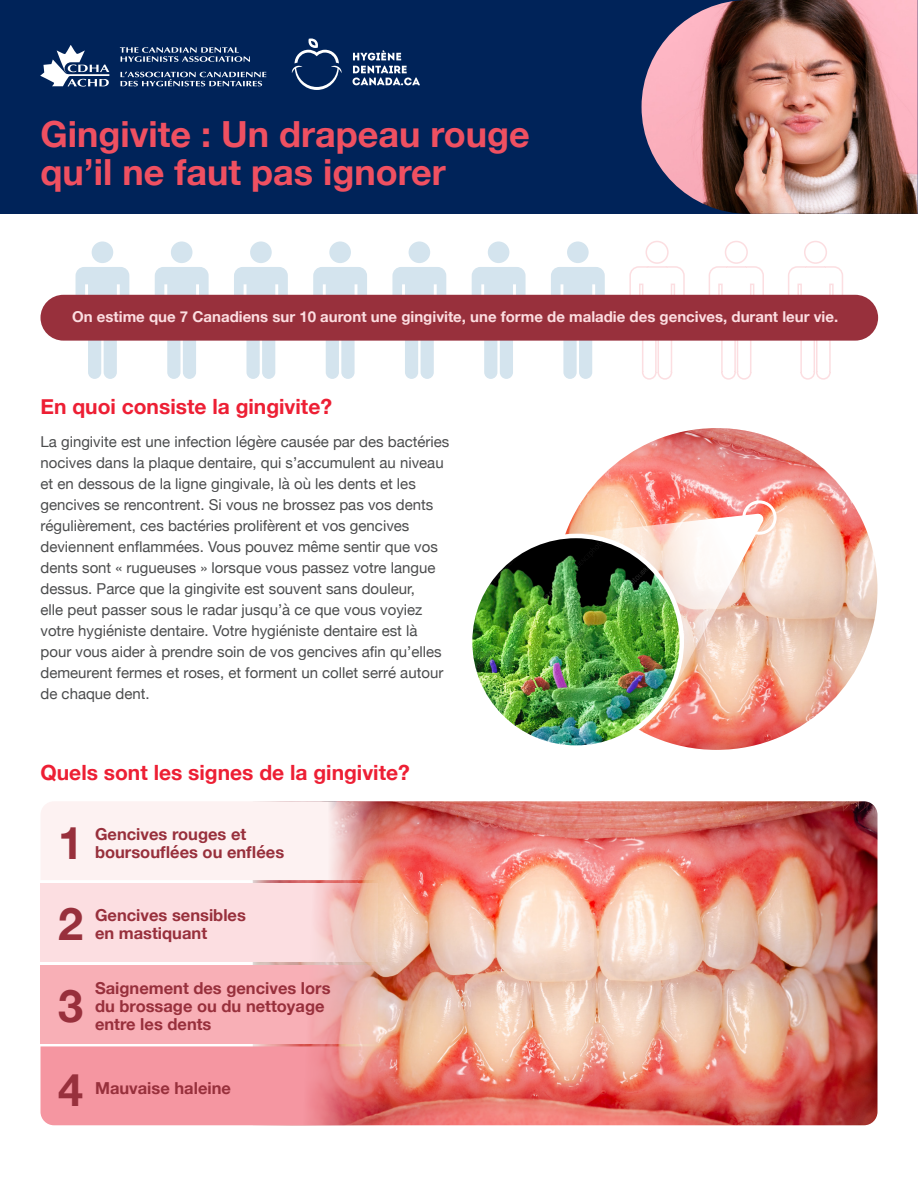
<style>
.page{position:relative;width:918px;height:1188px;background:#fff}
.page>*{position:absolute;margin:0;border:0;box-sizing:border-box;transform-origin:0 0}
.big_numbers{font:700 45px "Helvetica Neue";color:#98303c}
.t1{font:700 36px/38.8px "Helvetica Neue";color:#ef5061}
.Paragraph_title{font:700 21px "Helvetica Neue";color:#ed1f34}
.numbered_list_items{font:700 16.5px/17.9px "Helvetica Neue";color:#98303c}
.body{font:15px/21px "Helvetica Neue";color:#4b4c4d}
._7_in_10_line{font:700 15px "Helvetica Neue";color:#fcdee1}
</style>
<div class="page">
<div style="left:0;top:0;width:918px;height:214px;background:#002359"></div>
<svg style="left:292px;top:38px;width:50px;height:52px"></svg>
<svg style="left:353px;top:50px;width:48px;height:10px"></svg>
<svg style="left:353px;top:66px;width:67px;height:19px"></svg>
<svg style="left:120px;top:47px;width:130px;height:15px"></svg>
<svg style="left:121px;top:72px;width:145px;height:14px"></svg>
<svg style="left:40px;top:45px;width:69px;height:42px"></svg>
<svg style="left:76px;top:241px;width:53px;height:138px"></svg>
<svg style="left:392px;top:241px;width:54px;height:138px"></svg>
<svg style="left:234px;top:241px;width:54px;height:138px"></svg>
<svg style="left:551px;top:241px;width:54px;height:138px"></svg>
<svg style="left:708px;top:241px;width:57px;height:139px"></svg>
<svg style="left:155px;top:241px;width:54px;height:138px"></svg>
<svg style="left:472px;top:241px;width:54px;height:138px"></svg>
<svg style="left:313px;top:241px;width:54px;height:138px"></svg>
<svg style="left:629px;top:241px;width:57px;height:139px"></svg>
<svg style="left:787px;top:241px;width:57px;height:139px"></svg>
<div style="left:41px;top:295px;width:837px;height:46px;background:#98303c;border-radius:23px"></div>
<img style="left:556px;top:428px;width:322px;height:322px;border-radius:161px">
<svg style="left:565px;top:513px;width:199px;height:190px"></svg>
<img style="left:470px;top:536px;width:212px;height:212px;border-radius:106px">
<div style="left:742px;top:500px;width:35px;height:35px;border:3px solid #fff;border-radius:50%"></div>
<img style="left:378px;top:801px;width:500px;height:324px">
<svg style="left:40px;top:801px;width:338px;height:324px"></svg>
<img style="left:642px;top:0;width:276px;height:214px">
<p class="t1" style="left:40px;top:115px;width:491px">Gingivite : Un drapeau rouge qu’il ne faut pas ignorer</p>
<p class="_7_in_10_line" style="left:72px;top:305px;width:768px">On estime que 7 Canadiens sur 10 auront une gingivite, une forme de maladie des gencives, durant leur vie.</p>
<p class="Paragraph_title" style="left:40px;top:390px;width:293px">En quoi consiste la gingivite?</p>
<p class="body" style="left:40px;top:432px;width:410px">La gingivite est une infection légère causée par des bactéries nocives dans la plaque dentaire, qui s’accumulent au niveau et en dessous de la ligne gingivale, là où les dents et les gencives se rencontrent. Si vous ne brossez pas vos dents régulièrement, ces bactéries prolifèrent et vos gencives deviennent enflammées. Vous pouvez même sentir que vos dents sont « rugueuses » lorsque vous passez votre langue dessus. Parce que la gingivite est souvent sans douleur,<br>elle peut passer sous le radar jusqu’à ce que vous voyiez votre hygiéniste dentaire. Votre hygiéniste dentaire est là pour vous aider à prendre soin de vos gencives afin qu’elles demeurent fermes et roses, et forment un collet serré autour de chaque dent.</p>
<p class="Paragraph_title" style="left:40px;top:756px;width:371px">Quels sont les signes de la gingivite?</p>
<p class="big_numbers" style="left:58px;top:807px;width:27px">1</p>
<p class="numbered_list_items" style="left:95px;top:826px;width:191px">Gencives rouges et boursouflées ou enflées</p>
<p class="big_numbers" style="left:58px;top:889px;width:27px">2</p>
<p class="numbered_list_items" style="left:95px;top:907px;width:152px">Gencives sensibles en mastiquant</p>
<p class="big_numbers" style="left:58px;top:971px;width:27px">3</p>
<p class="numbered_list_items" style="left:95px;top:980px;width:237px">Saignement des gencives lors du brossage ou du nettoyage entre les dents</p>
<p class="big_numbers" style="left:58px;top:1055px;width:27px">4</p>
<p class="numbered_list_items" style="left:95px;top:1079px;width:137px">Mauvaise haleine</p>
</div>
